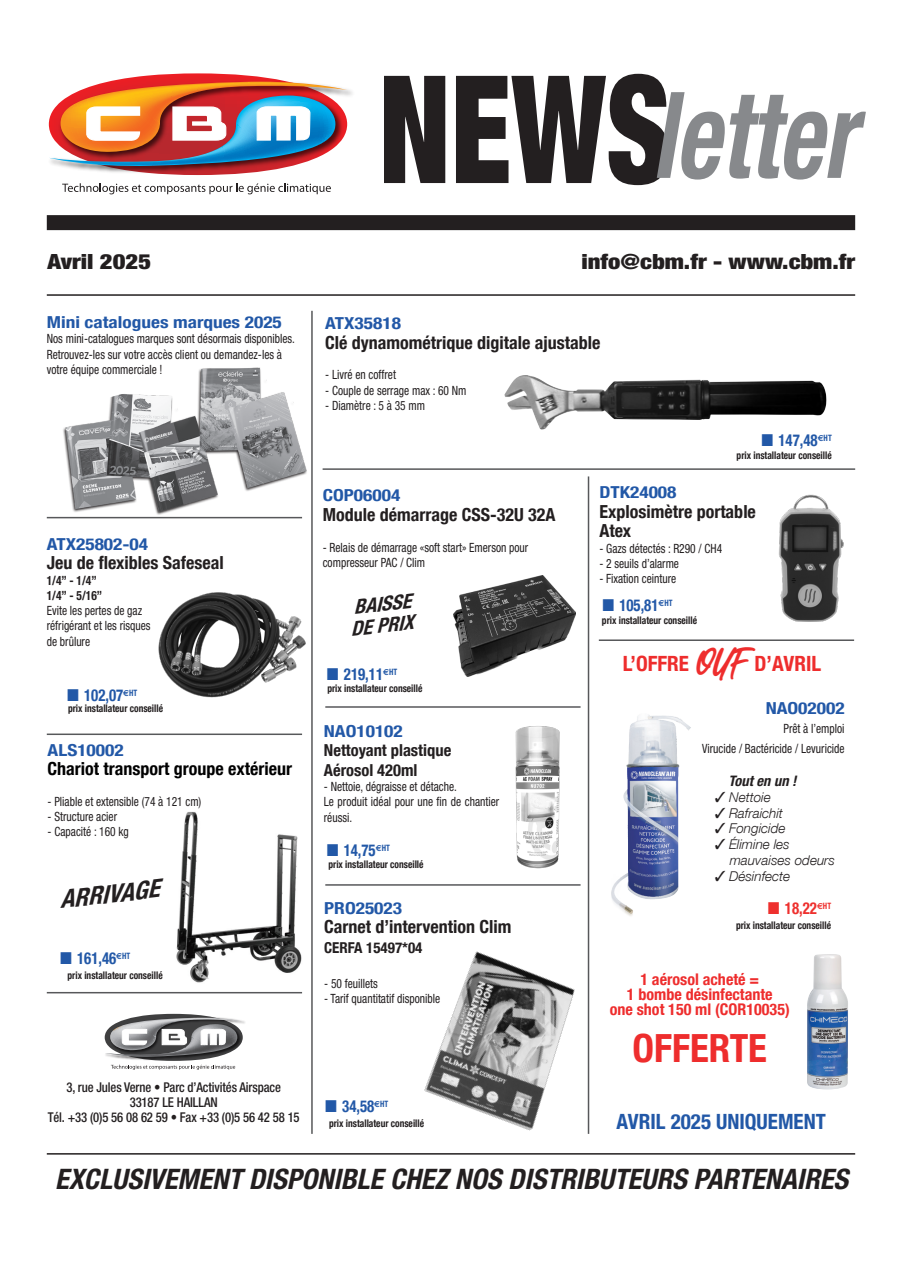
<style>
.page{position:relative;width:902px;height:1272px;background:#fff}
.page>*{position:absolute;margin:0;border:0;box-sizing:border-box;transform-origin:0 0}
.t1{font:900 condensed 150px "Helvetica Neue";color:#231f20;scale:.81 1}
.t2{font:italic 700 condensed 120px "Helvetica Neue LT Com";color:#87898c;scale:.81 1}
.LIBELLE{font:700 condensed 38.85px "Helvetica Neue LT Com";color:#ee2d2d}
.LIBELLE-2{font:italic 700 condensed 28.2px "Helvetica Neue LT Com";color:#231f20}
.LIBELLE-3{font:26.4px "Bitcheese";color:#ee2d2d}
.LIBELLE-4{font:italic 700 condensed 24.9px "Helvetica Neue LT Com";color:#231f20}
.t3{font:900 condensed 21px "Helvetica Neue";color:#231f20;scale:1.17 1}
.LIBELLE-5{font:700 condensed 21px "Helvetica Neue LT Com";color:#2258a7}
.LIBELLE-6{font:700 condensed 21px "Helvetica Neue LT Com";color:#ee2d2d}
.LIBELLE-7{font:italic 700 condensed 19.95px "Helvetica Neue LT Com";color:#231f20}
.LIBELLE-8{font:700 condensed 18px "Helvetica Neue LT Com";color:#231f20}
.LIBELLE-9{font:700 condensed 18px "Helvetica Neue LT Com";color:#000001}
.CODE{font:700 condensed 16.5px "Helvetica Neue LT Com";color:#2258a7;scale:1.17 1}
.prix{font:700 condensed 16.5px "Helvetica Neue LT Com";color:#2258a7;scale:.9 1}
.LIBELLE-10{font:700 condensed 16.5px "Helvetica Neue LT Com";color:#231f20}
.prix-2{font:700 condensed 16.5px "Helvetica Neue LT Com";color:#ee302e;scale:.9 1}
.LIBELLE-11{font:700 condensed 16.05px "Helvetica Neue LT Com";color:#ee2d2d}
.LIBELLE-12{font:700 condensed 15px "Helvetica Neue LT Com";color:#231f20}
.LIBELLE-13{font:italic 700 condensed 14.55px "Helvetica Neue LT Com";color:#231f20}
.t4{font:500 condensed 13.5px/15px "Helvetica Neue";letter-spacing:-.01em;color:#231f20;text-align:center;scale:.94 1}
.LIBELLE-14{font:italic 300 13.5px/15.8px "Helvetica Neue";color:#231f20}
.TEXTE_COURANT{font:condensed 12.75px/15.3px "Helvetica Neue LT Std";color:#231f20;scale:.9 1}
.CODE-2{font:condensed 12.75px/15.3px "Helvetica Neue LT Std";color:#231f20;scale:.9 1}
.LIBELLE-15{font:condensed 12.75px "Helvetica Neue LT Std";color:#231f20;scale:.9 1}
.TEXTE_COURANT-2{font:700 condensed 12.75px "Helvetica Neue LT Std";color:#231f20;scale:.9 1}
.prix-3{font:700 condensed 10.5px "Helvetica Neue LT Com";color:#231f20;scale:.9 1}
.s1{font-weight:700}
.s2{font-family:"Arial";font-weight:400;font-stretch:normal;font-size:25.5px}
</style>
<div class="page">
<svg style="left:62px;top:183px;width:269px;height:11px"></svg>
<svg style="left:49px;top:73px;width:298px;height:102px"></svg>
<img style="left:176px;top:811px;width:126px;height:172px">
<svg style="left:105px;top:1013px;width:138px;height:56px"></svg>
<div style="left:47px;top:215px;width:808px;height:15px;background:#231f20"></div>
<hr style="left:47px;top:294px;width:808px;height:2px;background:#231f20">
<hr style="left:47px;top:1153px;width:808px;height:1px;background:#231f20">
<img style="left:158px;top:592px;width:148px;height:106px">
<img style="left:504px;top:375px;width:323px;height:55px">
<hr style="left:311px;top:311px;width:2px;height:822px;background:#57585a">
<hr style="left:587px;top:476px;width:2px;height:657px;background:#57585a">
<img style="left:63px;top:367px;width:244px;height:148px">
<hr style="left:322px;top:468px;width:533px;height:2px;background:#57585a">
<hr style="left:47px;top:517px;width:255px;height:1px;background:#57585a">
<hr style="left:47px;top:733px;width:255px;height:2px;background:#57585a">
<hr style="left:598px;top:639px;width:256px;height:2px;background:#57585a">
<hr style="left:325px;top:884px;width:255px;height:1px;background:#57585a">
<hr style="left:325px;top:706px;width:255px;height:1px;background:#57585a">
<hr style="left:47px;top:991px;width:255px;height:2px;background:#57585a">
<img style="left:779px;top:494px;width:65px;height:128px">
<img style="left:587px;top:708px;width:104px;height:213px">
<img style="left:807px;top:954px;width:41px;height:135px">
<img style="left:515px;top:726px;width:45px;height:142px">
<img style="left:453px;top:575px;width:122px;height:101px">
<img style="left:387px;top:926px;width:230px;height:229px">
<p class="t1" style="left:378px;top:37px;width:363px">NEWS</p>
<p class="t2" style="left:651px;top:63px;width:252px">letter</p>
<p class="t3" style="left:48px;top:249px;width:90px">Avril 2025</p>
<p class="t3" style="left:581px;top:249px;width:235px">info@cbm.fr - www.cbm.fr</p>
<p class="CODE" style="left:47px;top:312px;width:202px">Mini catalogues marques 2025</p>
<p class="CODE-2" style="left:47px;top:331px;width:277px">Nos mini-catalogues marques sont désormais disponibles.<br>Retrouvez-les sur votre accès client ou demandez-les à votre équipe commerciale !</p>
<p class="CODE" style="left:47px;top:534px;width:88px">ATX25802-04</p>
<p class="LIBELLE-8" style="left:47px;top:552px;width:179px">Jeu de flexibles Safeseal</p>
<p class="TEXTE_COURANT-2" style="left:47px;top:572px;width:57px">1/4’’ - 1/4’’</p>
<p class="TEXTE_COURANT" style="left:47px;top:587px;width:107px"><span class="s1">1/4’’ - 5/16’’<br></span>Evite les pertes de gaz</p>
<p class="TEXTE_COURANT" style="left:47px;top:618px;width:117px">réfrigérant et les risques</p>
<p class="TEXTE_COURANT" style="left:47px;top:633px;width:50px">de brûlure</p>
<p class="prix" style="left:66px;top:684px;width:81px"><span class="s2">■</span> 102,07<sup>E</sup><sup>HT</sup></p>
<p class="prix-3" style="left:68px;top:702px;width:107px">prix installateur conseillé</p>
<p class="CODE" style="left:48px;top:740px;width:66px">ALS10002</p>
<p class="LIBELLE-9" style="left:48px;top:758px;width:246px">Chariot transport groupe extérieur</p>
<p class="TEXTE_COURANT" style="left:48px;top:793px;width:172px">- Pliable et extensible (74 à 121 cm)</p>
<p class="TEXTE_COURANT" style="left:48px;top:808px;width:79px">- Structure acier</p>
<p class="TEXTE_COURANT" style="left:48px;top:824px;width:92px">- Capacité : 160 kg</p>
<p class="LIBELLE-4" style="left:58px;top:885px;width:101px;rotate:-7deg">ARRIVAGE</p>
<p class="prix" style="left:59px;top:947px;width:81px"><span class="s2">■</span> 161,46<sup>E</sup><sup>HT</sup></p>
<p class="prix-3" style="left:68px;top:968px;width:107px">prix installateur conseillé</p>
<p class="t4" style="left:48px;top:1079px;width:269px">3, rue Jules Verne • Parc d’Activités Airspace<br>33187 LE HAILLAN<br>Tél. +33 (0)5 56 08 62 59 • Fax +33 (0)5 56 42 58 15</p>
<p class="CODE" style="left:325px;top:313px;width:66px">ATX35818</p>
<p class="LIBELLE-8" style="left:325px;top:331px;width:277px">Clé dynamométrique digitale ajustable</p>
<p class="TEXTE_COURANT" style="left:325px;top:367px;width:80px">- Livré en coffret</p>
<p class="TEXTE_COURANT" style="left:325px;top:382px;width:158px">- Couple de serrage max : 60 Nm</p>
<p class="TEXTE_COURANT" style="left:325px;top:397px;width:112px">- Diamètre : 5 à 35 mm</p>
<p class="prix" style="left:760px;top:430px;width:81px"><span class="s2">■</span> 147,48<sup>E</sup><sup>HT</sup></p>
<p class="prix-3" style="left:736px;top:448px;width:107px">prix installateur conseillé</p>
<p class="CODE" style="left:323px;top:485px;width:68px">COP06004</p>
<p class="LIBELLE-8" style="left:323px;top:503px;width:234px">Module démarrage CSS-32U 32A</p>
<p class="TEXTE_COURANT" style="left:323px;top:539px;width:230px">- Relais de démarrage «soft start» Emerson pour compresseur PAC / Clim</p>
<p class="LIBELLE-7" style="left:352px;top:595px;width:59px;rotate:-6deg">BAISSE</p>
<p class="LIBELLE-7" style="left:349px;top:617px;width:65px;rotate:-6deg">DE PRIX</p>
<p class="prix" style="left:326px;top:664px;width:81px"><span class="s2">■</span> 219,11<sup>E</sup><sup>HT</sup></p>
<p class="prix-3" style="left:327px;top:681px;width:107px">prix installateur conseillé</p>
<p class="CODE" style="left:324px;top:721px;width:69px">NAO10102</p>
<p class="LIBELLE-10" style="left:324px;top:740px;width:129px">Nettoyant plastique</p>
<p class="LIBELLE-10" style="left:324px;top:760px;width:95px">Aérosol 420ml</p>
<p class="TEXTE_COURANT" style="left:324px;top:779px;width:149px">- Nettoie, dégraisse et détache.</p>
<p class="TEXTE_COURANT" style="left:324px;top:794px;width:196px">Le produit idéal pour une fin de chantier réussi.</p>
<p class="prix" style="left:325px;top:840px;width:73px"><span class="s2">■</span> 14,75<sup>E</sup><sup>HT</sup></p>
<p class="prix-3" style="left:328px;top:857px;width:107px">prix installateur conseillé</p>
<p class="CODE" style="left:324px;top:898px;width:68px">PRO25023</p>
<p class="LIBELLE-8" style="left:324px;top:916px;width:189px">Carnet d’intervention Clim</p>
<p class="LIBELLE-12" style="left:324px;top:938px;width:100px">CERFA 15497*04</p>
<p class="LIBELLE-15" style="left:324px;top:975px;width:61px">- 50 feuillets</p>
<p class="LIBELLE-15" style="left:324px;top:991px;width:130px">- Tarif quantitatif disponible</p>
<p class="prix" style="left:324px;top:1096px;width:73px"><span class="s2">■</span> 34,58<sup>E</sup><sup>HT</sup></p>
<p class="prix-3" style="left:329px;top:1117px;width:107px">prix installateur conseillé</p>
<p class="CODE" style="left:599px;top:482px;width:67px">DTK24008</p>
<p class="LIBELLE-8" style="left:599px;top:501px;width:158px">Explosimètre portable</p>
<p class="LIBELLE-8" style="left:599px;top:520px;width:33px">Atex</p>
<p class="TEXTE_COURANT" style="left:599px;top:540px;width:138px">- Gazs détectés : R290 / CH4</p>
<p class="TEXTE_COURANT" style="left:599px;top:556px;width:90px">- 2 seuils d’alarme</p>
<p class="TEXTE_COURANT" style="left:599px;top:571px;width:87px">- Fixation ceinture</p>
<p class="prix" style="left:601px;top:595px;width:81px"><span class="s2">■</span> 105,81<sup>E</sup><sup>HT</sup></p>
<p class="prix-3" style="left:602px;top:614px;width:107px">prix installateur conseillé</p>
<p class="LIBELLE-3" style="left:696px;top:642px;width:54px">OUF</p>
<p class="LIBELLE-6" style="left:622px;top:651px;width:68px">L’OFFRE</p>
<p class="LIBELLE-6" style="left:754px;top:651px;width:68px">D’AVRIL</p>
<p class="CODE" style="left:765px;top:698px;width:69px">NAO02002</p>
<p class="TEXTE_COURANT" style="left:783px;top:721px;width:69px">Prêt à l’emploi</p>
<p class="TEXTE_COURANT" style="left:702px;top:740px;width:160px">Virucide / Bactéricide / Levuricide</p>
<p class="LIBELLE-13" style="left:728px;top:772px;width:69px">Tout en un !</p>
<p class="LIBELLE-14" style="left:714px;top:789px;width:57px">✓ Nettoie</p>
<p class="LIBELLE-14" style="left:714px;top:804px;width:70px">✓ Rafraichit</p>
<p class="LIBELLE-14" style="left:714px;top:820px;width:72px">✓ Fongicide</p>
<p class="LIBELLE-14" style="left:729px;top:836px;width:107px;text-indent:-15px">✓ Élimine les mauvaises odeurs</p>
<p class="LIBELLE-14" style="left:714px;top:867px;width:77px">✓ Désinfecte</p>
<p class="prix-2" style="left:766px;top:898px;width:73px"><span class="s2">■</span> 18,22<sup>E</sup><sup>HT</sup></p>
<p class="prix-3" style="left:736px;top:918px;width:107px">prix installateur conseillé</p>
<p class="LIBELLE-11" style="left:640px;top:969px;width:120px">1 aérosol acheté =</p>
<p class="LIBELLE-11" style="left:626px;top:984px;width:147px">1 bombe désinfectante</p>
<p class="LIBELLE-11" style="left:609px;top:999px;width:182px">one shot 150 ml (COR10035)</p>
<p class="LIBELLE" style="left:632px;top:1025px;width:136px">OFFERTE</p>
<p class="LIBELLE-5" style="left:616px;top:1108px;width:211px">AVRIL 2025 UNIQUEMENT</p>
<p class="LIBELLE-2" style="left:55px;top:1161px;width:794px">EXCLUSIVEMENT DISPONIBLE CHEZ NOS DISTRIBUTEURS PARTENAIRES</p>
</div>
